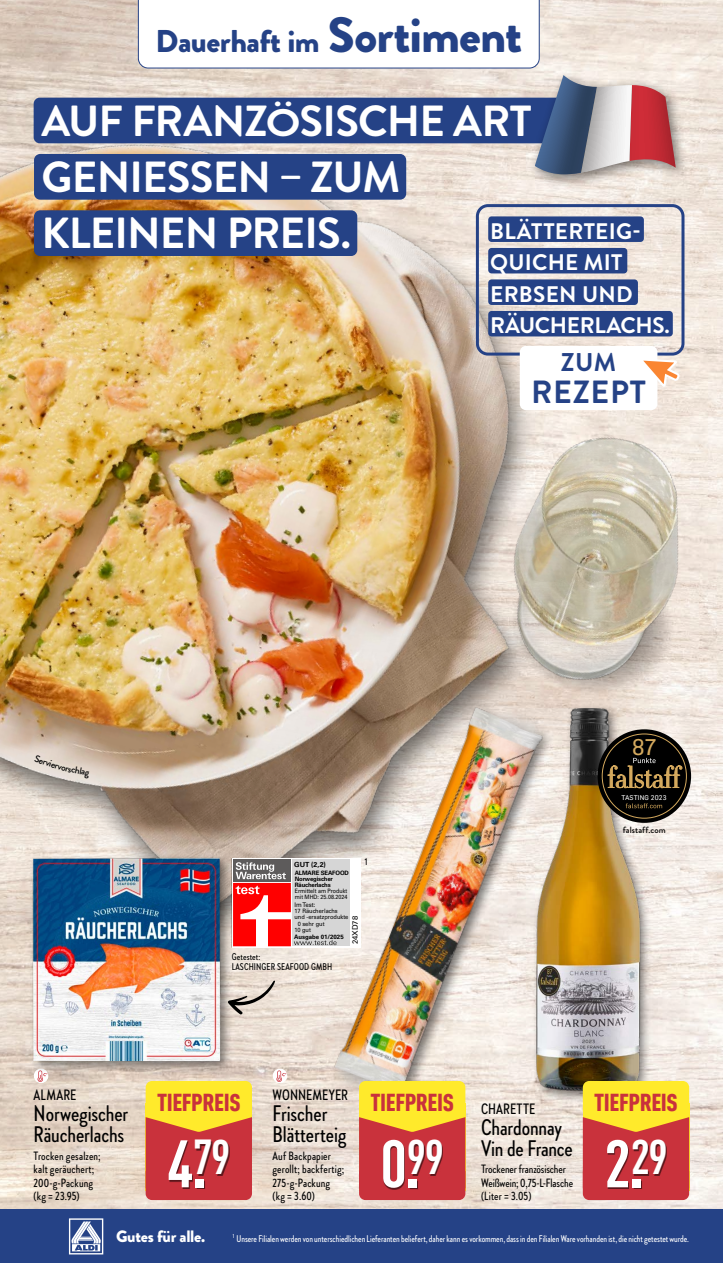
<style>
.page{position:relative;width:723px;height:1263px;background:#fff}
.page>*{position:absolute;margin:0;border:0;box-sizing:border-box;transform-origin:0 0}
.t1{font:700 condensed 66px "DINPR Ofor BRM";color:#fff}
.t2{font:700 condensed 48px "DINPR Ofor BRM";color:#fff}
.t3{font:700 43.5px/56.4px "Brandon Grotesque";letter-spacing:-.02em;color:#fff}
.t4{font:700 32.1px "Brandon Grotesque";letter-spacing:.02em;color:#254286}
.t5{font:900 31.5px "Brandon Grotesque";letter-spacing:-.015em;color:#254286}
.t6{font:700 25.65px "Brandon Grotesque";color:#254286}
.t7{font:900 condensed 24px "DINPR Ofor BRM";letter-spacing:-.015em;color:#c9323c}
.t8{font:500 22.5px/21px "Brandon Grotesque Cond";letter-spacing:-.005em;color:#000}
.t9{font:700 22.5px/31.5px "Brandon Grotesque";letter-spacing:.01em;color:#fff}
.t10{font:22.2px "Flama Basic";color:#d4a95e}
.t11{font:900 16.5px "Brandon Grotesque";letter-spacing:-.015em;color:#fff}
.t12{font:500 15px "Brandon Grotesque Cond";letter-spacing:.005em;color:#000}
.t13{font:500 12px/13.5px "Brandon Grotesque Cond";letter-spacing:.01em;color:#000}
.t14{font:500 12px/13.5px "Brandon Grotesque Cond";letter-spacing:-.01em;color:#000}
.t15{font:500 9.75px "Brandon Grotesque Cond";letter-spacing:-.005em;color:#fff}
.t16{font:500 9.75px/10.5px "Brandon Grotesque Cond";letter-spacing:.01em;color:#000}
.t17{font:500 9px "Brandon Grotesque";letter-spacing:.01em;color:#000}
.t18{font:7.65px "Univers LT Std";color:#000}
.t19{font:700 7.05px "Univers LT Std";color:#000}
.t20{font:6.75px "Flama Basic";letter-spacing:.025em;color:#fff}
.t21{font:6.3px "Univers LT Std";color:#000;scale:.95 1}
.t22{font:700 6.15px "Univers LT Std";color:#000}
.t23{font:6px/6px "Univers LT Std";color:#000;scale:.95 1}
.t24{font:700 6px/6px "Univers LT Std";letter-spacing:-.025em;color:#000}
.t25{font:6px/6px "Univers LT Std";color:#000;scale:.9 1}
.s1{font-size:49.5px}
.s2{font-size:38.25px}
</style>
<div class="page">
<img style="left:0;top:0;width:723px;height:1209px">
<img style="left:0;top:123px;width:534px;height:802px">
<img style="left:520px;top:701px;width:137px;height:428px">
<img style="left:323px;top:687px;width:237px;height:423px">
<img style="left:486px;top:414px;width:224px;height:287px">
<img style="left:716px;top:0;width:7px;height:44px">
<svg style="left:272px;top:1068px;width:15px;height:15px"></svg>
<svg style="left:276px;top:1070px;width:10px;height:12px"></svg>
<div style="left:359px;top:1103px;width:106px;height:87px;background:#ffea2b"></div>
<svg style="left:359px;top:1117px;width:106px;height:83px;background:#d04b39"></svg>
<div style="left:359px;top:1081px;width:106px;height:22px;background:#ffea2b"></div>
<div style="left:384px;top:1141px;width:59px;height:48px;background:#000;opacity:.55"></div>
<div style="left:583px;top:1103px;width:106px;height:87px;background:#ffea2b"></div>
<svg style="left:583px;top:1117px;width:106px;height:83px;background:#d04b3a"></svg>
<div style="left:583px;top:1081px;width:106px;height:22px;background:#ffea2b"></div>
<div style="left:608px;top:1141px;width:59px;height:48px;background:#000;opacity:.55"></div>
<svg style="left:597px;top:729px;width:94px;height:94px"></svg>
<div style="left:602px;top:734px;width:84px;height:84px;background:#000;border-radius:50%"></div>
<svg style="left:607px;top:758px;width:75px;height:30px"></svg>
<svg style="left:626px;top:803px;width:36px;height:5px"></svg>
<div style="left:146px;top:1103px;width:106px;height:87px;background:#ffea2b"></div>
<svg style="left:146px;top:1117px;width:106px;height:83px;background:#d04b39"></svg>
<div style="left:146px;top:1081px;width:106px;height:22px;background:#ffea2b"></div>
<div style="left:169px;top:1142px;width:61px;height:47px;background:#000;opacity:.55"></div>
<svg style="left:34px;top:1068px;width:15px;height:15px"></svg>
<svg style="left:38px;top:1074px;width:9px;height:8px"></svg>
<div style="left:476px;top:204px;width:208px;height:152px;border:3px solid #254286;border-radius:11px"></div>
<div style="left:520px;top:346px;width:137px;height:64px;background:#fff;border-radius:6px"></div>
<svg style="left:638px;top:357px;width:43px;height:58px"></svg>
<div style="left:488px;top:216px;width:156px;height:26px;background:#254286;border-radius:3px"></div>
<div style="left:488px;top:248px;width:139px;height:25px;background:#254286;border-radius:3px"></div>
<div style="left:488px;top:279px;width:150px;height:26px;background:#254286;border-radius:3px"></div>
<div style="left:488px;top:311px;width:185px;height:25px;background:#254286;border-radius:3px"></div>
<div style="left:28px;top:854px;width:205px;height:220px;background:#000;opacity:.5"></div>
<img style="left:24px;top:850px;width:205px;height:221px">
<svg style="left:228px;top:980px;width:47px;height:35px;background:#c6bcb2"></svg>
<div style="left:34px;top:98px;width:545px;height:45px;background:#254286;border-radius:6px"></div>
<div style="left:34px;top:154px;width:372px;height:46px;background:#254286;border-radius:6px"></div>
<div style="left:34px;top:210px;width:323px;height:46px;background:#254286;border-radius:6px"></div>
<div style="left:528px;top:69px;width:162px;height:120px;background:#000;opacity:.5"></div>
<svg style="left:535px;top:75px;width:141px;height:101px;background:#a08794"></svg>
<div style="left:0;top:1209px;width:723px;height:54px;background:#254286"></div>
<svg style="left:69px;top:1218px;width:34px;height:36px"></svg>
<svg style="left:138px;top:0;width:401px;height:68px"></svg>
<svg style="left:232px;top:858px;width:128px;height:89px"></svg>
<svg style="left:34px;top:755px;width:56px;height:24px"></svg>
<h3 class="t5" style="left:155px;top:19px;width:368px">Dauerhaft im <span class="s1">Sortiment</span></h3>
<h3 class="t3" style="left:41px;top:93px;width:492px">AUF FRANZ<span class="s2">Ö</span>SISCHE ART<br>GENIESSEN – ZUM<br>KLEINEN PREIS.</h3>
<h3 class="t9" style="left:490px;top:215px;width:181px">BLÄTTERTEIG-<br>QUICHE MIT<br>ERBSEN UND<br>RÄUCHERLACHS.</h3>
<h3 class="t6" style="left:561px;top:344px;width:57px">ZUM</h3>
<h3 class="t4" style="left:531px;top:369px;width:116px">REZEPT</h3>
<h3 class="t10" style="left:632px;top:732px;width:26px">87</h3>
<p class="t20" style="left:621px;top:793px;width:47px">TASTING 2023</p>
<p class="t16" style="left:365px;top:856px;width:4px">1</p>
<p class="t19" style="left:294px;top:860px;width:33px">GUT (2,2)</p>
<p class="t21" style="left:294px;top:901px;width:24px">Im Test:</p>
<p class="t23" style="left:294px;top:907px;width:58px">17 Räucherlachs und -ersatzprodukte</p>
<p class="t23" style="left:294px;top:920px;width:33px;text-indent:3px">0 sehr gut<br>10 gut</p>
<p class="t16" style="left:232px;top:951px;width:102px">Getestet:<br>LASCHINGER SEAFOOD GMBH</p>
<p class="t24" style="left:295px;top:870px;width:56px">ALMARE SEAFOOD<br>Norwegischer<br>Räucherlachs</p>
<p class="t25" style="left:295px;top:888px;width:60px">Ermittelt am Produkt mit MHD: 25.08.2024</p>
<p class="t18" style="left:351px;top:944px;width:30px;rotate:-90deg">24XD78</p>
<p class="t22" style="left:294px;top:933px;width:51px">Ausgabe 01/2025</p>
<p class="t17" style="left:623px;top:824px;width:45px">falstaff.com</p>
<h3 class="t12" style="left:34px;top:1085px;width:44px">ALMARE</h3>
<h3 class="t8" style="left:34px;top:1103px;width:96px">Norwegischer<br>Räucherlachs</h3>
<p class="t13" style="left:34px;top:1148px;width:69px">Trocken gesalzen; kalt geräuchert;<br>200-g-Packung (kg = 23.95)</p>
<h3 class="t7" style="left:157px;top:1084px;width:85px">TIEFPREIS</h3>
<h1 class="t1" style="left:167px;top:1115px;width:65px">4.<sup>79</sup></h1>
<h3 class="t12" style="left:272px;top:1085px;width:77px">WONNEMEYER</h3>
<h3 class="t8" style="left:272px;top:1103px;width:75px">Frischer<br>Blätterteig</h3>
<p class="t13" style="left:272px;top:1148px;width:73px">Auf Backpapier gerollt; backfertig;<br>275-g-Packung (kg = 3.60)</p>
<h3 class="t7" style="left:370px;top:1084px;width:85px">TIEFPREIS</h3>
<h2 class="t2" style="left:407px;top:1122px;width:39px">99</h2>
<h1 class="t1" style="left:380px;top:1115px;width:41px">0.</h1>
<h3 class="t12" style="left:481px;top:1098px;width:56px">CHARETTE</h3>
<h3 class="t8" style="left:481px;top:1116px;width:93px">Chardonnay<br>Vin de France</h3>
<p class="t14" style="left:481px;top:1162px;width:94px">Trockener französischer<br>Weißwein; 0,75-L-Flasche</p>
<p class="t13" style="left:481px;top:1189px;width:52px">(Liter = 3.05)</p>
<h3 class="t7" style="left:594px;top:1084px;width:85px">TIEFPREIS</h3>
<h1 class="t1" style="left:604px;top:1115px;width:65px">2.<sup>29</sup></h1>
<h3 class="t11" style="left:116px;top:1225px;width:91px">Gutes für alle.</h3>
<p class="t15" style="left:233px;top:1232px;width:458px"><sup>1</sup> Unsere Filialen werden von unterschiedlichen Lieferanten beliefert, daher kann es vorkommen, dass in den Filialen Ware vorhanden ist, die nicht getestet wurde.</p>
</div>
